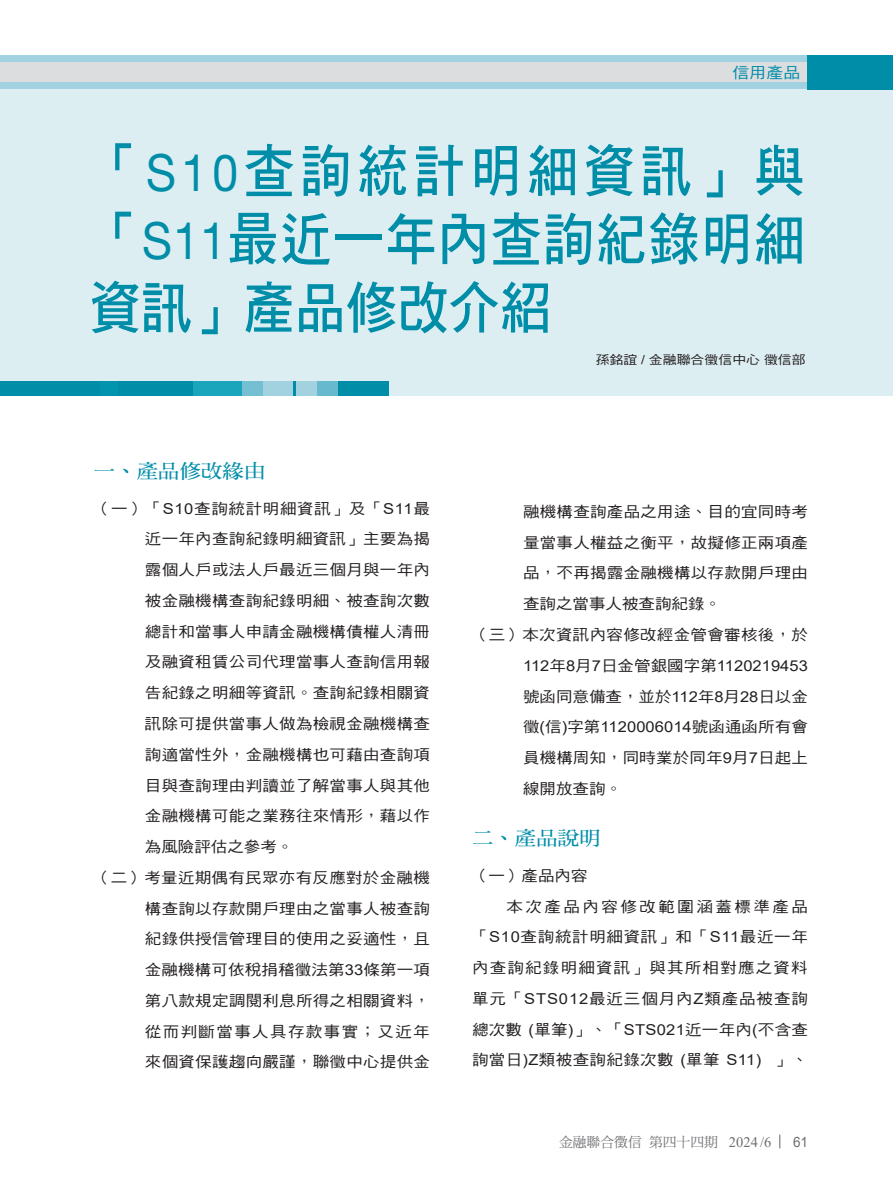
<style>
.page{position:relative;width:893px;height:1191px;background:#fff}
.page>*{position:absolute;margin:0;border:0;box-sizing:border-box;transform-origin:0 0}
._01_專題題目_01{font:57px/68.4px "DF Hei Std W7";letter-spacing:.025em;color:#008da8;text-align:justify;scale:.9 1}
._03_大標題{font:19.5px "DF Ming Std W7";color:#008da8;scale:1.1 1}
._03_大標題-2{font:15.3px "DF Hei Std W5";color:#008da8;scale:1.1 1}
._07_內文{font:15px/30.8px "DF Hei Std W5";letter-spacing:.015em;color:#231f20;text-align:justify;scale:1.1 1}
.t1{font:14.25px "Arial";color:#6c6d70;scale:.95 1}
.t2{font:13.8px "DF Ming Std W5";color:#6c6d70}
._02_作者OK{font:12.3px "DF Hei Std W5";color:#231f20;scale:1.13 1}
.s1{font-family:"Helvetica Neue";font-size:51.3px}
.s2{font-family:"Arial"}
.s3{font-family:"Times New Roman";font-size:14.55px}
</style>
<div class="page">
<svg style="left:779px;top:1134px;width:1px;height:14px"></svg>
<div style="left:0;top:55px;width:893px;height:34px;background:#a2d1e0"></div>
<div style="left:0;top:62px;width:893px;height:20px;background:#dcdddf"></div>
<div style="left:0;top:89px;width:893px;height:306px;background:#ddeef3"></div>
<div style="left:0;top:381px;width:388px;height:14px;background:#008da8"></div>
<div style="left:100px;top:381px;width:18px;height:14px;background:#0094af"></div>
<div style="left:193px;top:381px;width:49px;height:14px;background:#1aa5bc"></div>
<div style="left:242px;top:381px;width:21px;height:14px;background:#74c0d2"></div>
<div style="left:263px;top:381px;width:29px;height:14px;background:#a2d1e0"></div>
<div style="left:297px;top:381px;width:20px;height:14px;background:#a2d1e0"></div>
<div style="left:317px;top:381px;width:21px;height:14px;background:#67bacd"></div>
<div style="left:808px;top:55px;width:85px;height:34px;background:#008da8"></div>
<p class="_03_大標題-2" style="left:732px;top:64px;width:63px">信用產品</p>
<p class="_01_專題題目_01" style="left:90px;top:135px;width:797px">「<span class="s1">S10</span>查詢統計明細資訊」與「<span class="s1">S11</span>最近一年內查詢紀錄明細資訊」產品修改介紹</p>
<p class="_02_作者OK" style="left:596px;top:353px;width:187px">孫銘誼 <span class="s2">/</span> 金融聯合徵信中心徵信部</p>
<p class="_03_大標題" style="left:94px;top:461px;width:158px">一、產品修改緣由</p>
<p class="_07_內文" style="left:145px;top:492px;width:261px;text-indent:-51px">（一）「<span class="s2">S10</span>查詢統計明細資訊」及「<span class="s2">S11</span>最近一年內查詢紀錄明細資訊」主要為揭露個人戶或法人戶最近三個月與一年內被金融機構查詢紀錄明細、被查詢次數總計和當事人申請金融機構債權人清冊及融資租賃公司代理當事人查詢信用報告紀錄之明細等資訊。查詢紀錄相關資訊除可提供當事人做為檢視金融機構查詢適當性外，金融機構也可藉由查詢項目與查詢理由判讀並了解當事人與其他金融機構可能之業務往來情形，藉以作為風險評估之參考。</p>
<p class="_07_內文" style="left:145px;top:861px;width:261px;text-indent:-51px">（二）考量近期偶有民眾亦有反應對於金融機構查詢以存款開戶理由之當事人被查詢紀錄供授信管理目的使用之妥適性，且金融機構可依稅捐稽徵法第<span class="s2">33</span>條第一項第八款規定調閱利息所得之相關資料，從而判斷當事人具存款事實；又近年來個資保護趨向嚴謹，聯徵中心提供金</p>
<p class="_07_內文" style="left:523px;top:496px;width:261px">融機構查詢產品之用途、目的宜同時考量當事人權益之衡平，故擬修正兩項產品，不再揭露金融機構以存款開戶理由查詢之當事人被查詢紀錄。</p>
<p class="_07_內文" style="left:523px;top:619px;width:261px;text-indent:-51px">（三）本次資訊內容修改經金管會審核後，於<span class="s2">112</span>年<span class="s2">8</span>月<span class="s2">7</span>日金管銀國字第<span class="s2">1120219453</span>號函同意備查，並於<span class="s2">112</span>年<span class="s2">8</span>月<span class="s2">28</span>日以金徵<span class="s2">(</span>信<span class="s2">)</span>字第<span class="s2">1120006014</span>號函通函所有會員機構周知，同時業於同年<span class="s2">9</span>月<span class="s2">7</span>日起上線開放查詢。</p>
<p class="_03_大標題" style="left:472px;top:828px;width:118px">二、產品說明</p>
<p class="_07_內文" style="left:472px;top:860px;width:106px">（一）產品內容</p>
<p class="_07_內文" style="left:472px;top:890px;width:307px;text-indent:34px">本次產品內容修改範圍涵蓋標準產品「<span class="s2">S10</span>查詢統計明細資訊」和「<span class="s2">S11</span>最近一年內查詢紀錄明細資訊」與其所相對應之資料單元「<span class="s2">STS012</span>最近三個月內<span class="s2">Z</span>類產品被查詢總次數 <span class="s2">(</span>單筆<span class="s2">)</span>」、「<span class="s2">STS021</span>近一年內<span class="s2">(</span>不含查詢當日<span class="s2">)Z</span>類被查詢紀錄次數 <span class="s2">(</span>單筆 <span class="s2">S11)</span> 」、</p>
<p class="t2" style="left:559px;top:1134px;width:214px">金融聯合徵信 第四十四期 <span class="s3">2024 /6</span></p>
<p class="t1" style="left:793px;top:1131px;width:17px">61</p>
</div>
